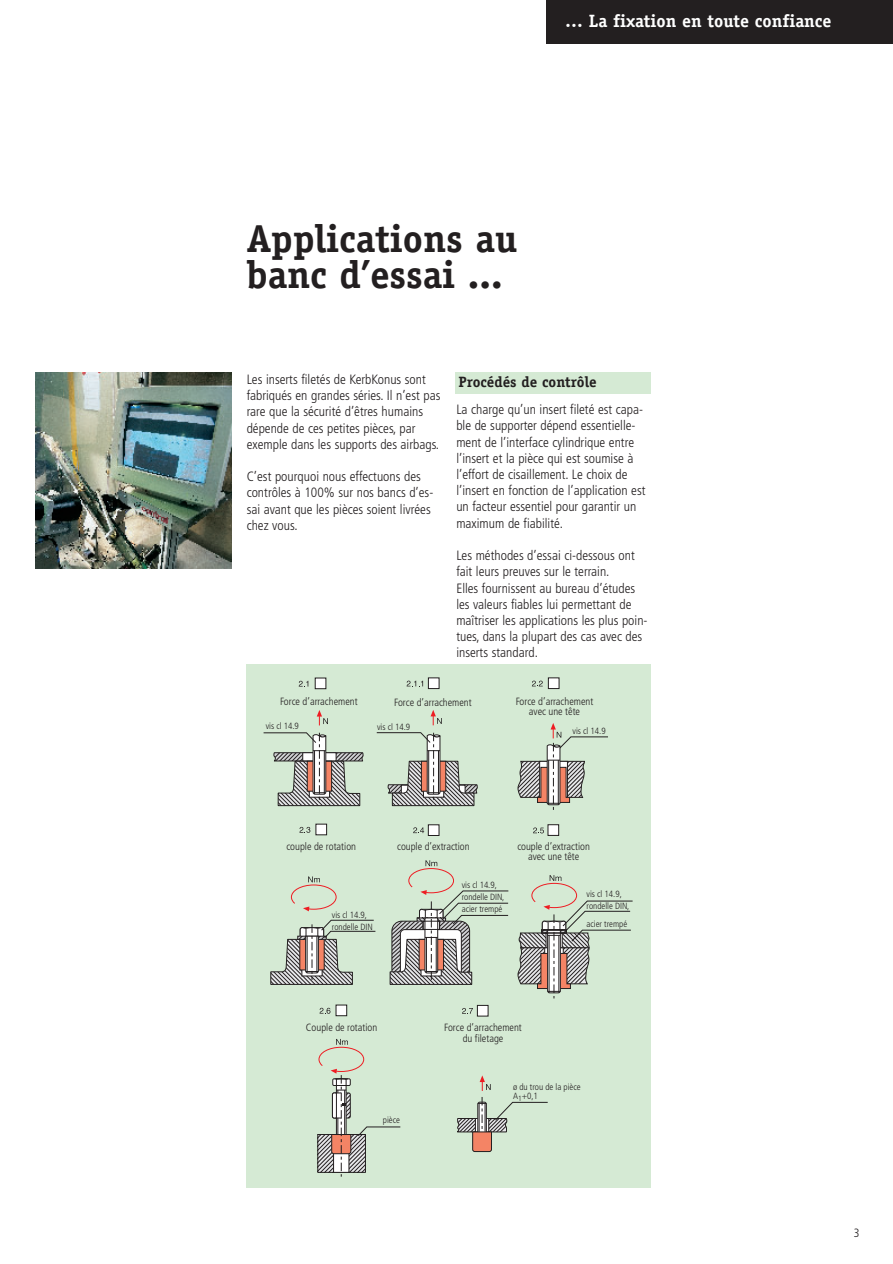
<style>
.page{position:relative;width:893px;height:1264px;background:#fff}
.page>*{position:absolute;margin:0;border:0;box-sizing:border-box;transform-origin:0 0}
.t1{font:700 39px/36px "Officina Serif";color:#231f20}
.t2{font:700 17.85px "Officina Serif";color:#fff}
.t3{font:700 15px "Officina Serif";color:#231f20}
.t4{font:300 condensed 13.5px/16.2px "Frutiger";color:#231f20}
.t5{font:300 condensed 12px "Frutiger";color:#231f20}
.t6{font:300 condensed 10.5px/10.5px "Frutiger";color:#231f20;text-align:center}
.t7{font:300 condensed 9px/12px "Frutiger";color:#231f20}
</style>
<div class="page">
<div style="left:546px;top:0;width:346px;height:44px;background:#231f20"></div>
<img style="left:36px;top:372px;width:196px;height:196px">
<div style="left:246px;top:664px;width:404px;height:523px;background:#d5ead4"></div>
<svg style="left:291px;top:876px;width:46px;height:35px"></svg>
<div style="left:335px;top:1004px;width:12px;height:12px;background:#fff;border:1px solid #231f20"></div>
<svg style="left:319px;top:1007px;width:11px;height:6px"></svg>
<svg style="left:270px;top:919px;width:106px;height:66px"></svg>
<div style="left:428px;top:824px;width:11px;height:11px;background:#fff;border:1px solid #231f20"></div>
<svg style="left:413px;top:827px;width:11px;height:6px"></svg>
<div style="left:547px;top:824px;width:12px;height:11px;background:#fff;border:1px solid #231f20"></div>
<svg style="left:533px;top:827px;width:11px;height:6px"></svg>
<div style="left:315px;top:677px;width:11px;height:12px;background:#fff;border:1px solid #231f20"></div>
<svg style="left:299px;top:680px;width:9px;height:6px"></svg>
<div style="left:315px;top:823px;width:12px;height:12px;background:#fff;border:1px solid #231f20"></div>
<svg style="left:299px;top:826px;width:11px;height:6px"></svg>
<div style="left:477px;top:1005px;width:11px;height:11px;background:#fff;border:1px solid #231f20"></div>
<svg style="left:462px;top:1008px;width:11px;height:5px"></svg>
<svg style="left:317px;top:710px;width:11px;height:15px"></svg>
<div style="left:428px;top:677px;width:11px;height:12px;background:#fff;border:1px solid #231f20"></div>
<svg style="left:406px;top:680px;width:17px;height:6px"></svg>
<svg style="left:430px;top:710px;width:12px;height:15px"></svg>
<div style="left:548px;top:677px;width:11px;height:12px;background:#fff;border:1px solid #231f20"></div>
<svg style="left:532px;top:680px;width:10px;height:6px"></svg>
<svg style="left:479px;top:1075px;width:11px;height:15px"></svg>
<div style="left:317px;top:1134px;width:49px;height:38px;border:1px solid #231f20"></div>
<svg style="left:318px;top:1039px;width:83px;height:137px"></svg>
<svg style="left:376px;top:732px;width:102px;height:75px"></svg>
<svg style="left:263px;top:732px;width:101px;height:75px"></svg>
<svg style="left:517px;top:723px;width:91px;height:87px"></svg>
<svg style="left:389px;top:860px;width:120px;height:125px"></svg>
<svg style="left:517px;top:875px;width:116px;height:123px"></svg>
<svg style="left:457px;top:1097px;width:91px;height:55px"></svg>
<div style="left:455px;top:372px;width:195px;height:21px;background:#d5ead4"></div>
<h2 class="t2" style="left:565px;top:14px;width:268px">… La fixation en toute confiance</h2>
<h1 class="t1" style="left:247px;top:224px;width:272px">Applications au banc d’essai ...</h1>
<p class="t4" style="left:247px;top:372px;width:195px">Les inserts filetés de KerbKonus sont fabriqués en grandes séries. Il n’est pas rare que la sécurité d’êtres humains dépende de ces petites pièces, par exemple dans les supports des airbags.</p>
<p class="t4" style="left:247px;top:469px;width:188px">C’est pourquoi nous effectuons des contrôles à 100% sur nos bancs d’es&shy;sai avant que les pièces soient livrées chez vous.</p>
<p class="t3" style="left:458px;top:376px;width:140px">Procédés de contrôle</p>
<p class="t4" style="left:456px;top:402px;width:191px">La charge qu’un insert fileté est capa&shy;ble de supporter dépend essentielle&shy;ment de l’interface cylindrique entre l’insert et la pièce qui est soumise à l’effort de cisaillement. Le choix de l’insert en fonction de l’application est un facteur essentiel pour garantir un maximum de fiabilité.</p>
<p class="t4" style="left:456px;top:548px;width:193px">Les méthodes d’essai ci-dessous ont fait leurs preuves sur le terrain.<br>Elles fournissent au bureau d’études les valeurs fiables lui permettant de maîtriser les applications les plus poin&shy;tues, dans la plupart des cas avec des inserts standard.</p>
<p class="t6" style="left:280px;top:696px;width:79px">Force d’arrachement</p>
<p class="t6" style="left:515px;top:696px;width:79px">Force d’arrachement avec une tête</p>
<p class="t6" style="left:394px;top:697px;width:79px">Force d’arrachement</p>
<p class="t7" style="left:266px;top:720px;width:35px">vis cl 14.9</p>
<p class="t7" style="left:377px;top:721px;width:35px">vis cl 14.9</p>
<p class="t7" style="left:572px;top:726px;width:35px">vis cl 14.9</p>
<p class="t6" style="left:286px;top:841px;width:71px">couple de rotation</p>
<p class="t7" style="left:332px;top:909px;width:42px">vis cl 14.9, rondelle DIN</p>
<p class="t6" style="left:397px;top:841px;width:74px">couple d’extraction</p>
<p class="t7" style="left:461px;top:880px;width:44px">vis cl 14.9, rondelle DIN, acier trempé</p>
<p class="t6" style="left:517px;top:841px;width:74px">couple d’extraction avec une tête</p>
<p class="t7" style="left:586px;top:889px;width:44px">vis cl 14.9, rondelle DIN,</p>
<p class="t7" style="left:586px;top:919px;width:42px">acier trempé</p>
<p class="t6" style="left:306px;top:1023px;width:73px">Couple de rotation</p>
<p class="t7" style="left:383px;top:1114px;width:19px">pièce</p>
<p class="t6" style="left:444px;top:1023px;width:79px">Force d’arrachement du filetage</p>
<p class="t7" style="left:513px;top:1082px;width:69px;line-height:9px">ø du trou de la pièce<br>A<sub>1</sub>+0,1</p>
<p class="t5" style="left:853px;top:1227px;width:7px">3</p>
</div>
